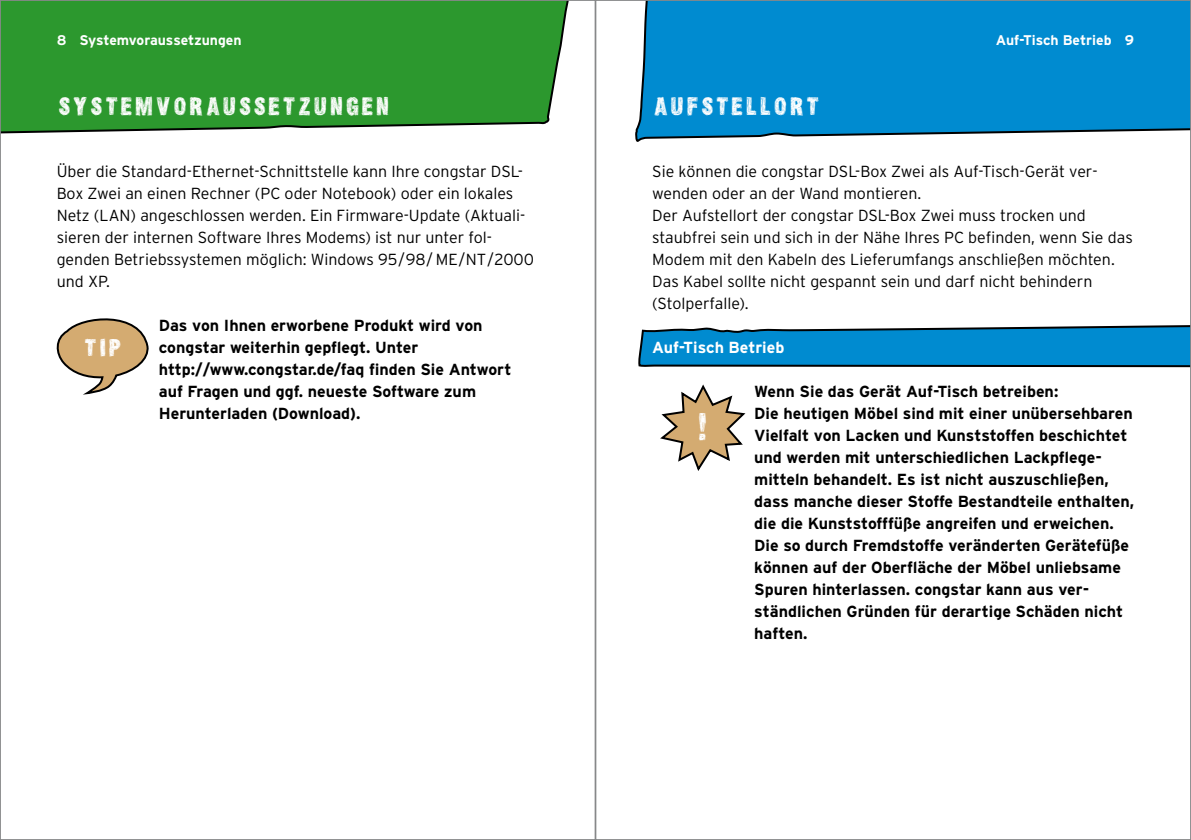
<style>
.page{position:relative;width:1191px;height:840px;background:#fff}
.page>*{position:absolute;margin:0;border:0;box-sizing:border-box;transform-origin:0 0}
.t1{font:37.4px "Skizzed DSG";color:#fff;scale:.91 1}
.t2{font:25px "Skizzed DSG";color:#fff}
.t3{font:24px "Skizzed DSG";color:#fff}
.t4{font:700 16px/22px "Interstate";color:#000}
.t5{font:300 16px/22px "Interstate";color:#000}
.t6{font:700 16px "Interstate";color:#fff}
.t7{font:700 14px "Interstate";letter-spacing:-.01em;color:#fff}
</style>
<div class="page">
<svg style="left:635px;top:2px;width:554px;height:140px;background:#108fcf"></svg>
<svg style="left:638px;top:325px;width:551px;height:43px;background:#1888c0"></svg>
<svg style="left:2px;top:2px;width:567px;height:132px;background:#369a38"></svg>
<svg style="left:56px;top:318px;width:93px;height:77px"></svg>
<svg style="left:660px;top:384px;width:86px;height:87px"></svg>
<p class="t7" style="left:79px;top:33px;width:164px">Systemvoraussetzungen</p>
<p class="t7" style="left:996px;top:33px;width:117px">Auf-Tisch Betrieb</p>
<h2 class="t2" style="left:57px;top:92px;width:335px">SYSTEMVORAUSSETZUNGEN</h2>
<h2 class="t2" style="left:652px;top:92px;width:170px">AUFSTELLORT</h2>
<p class="t5" style="left:57px;top:160px;width:479px">Über die Standard-Ethernet-Schnittstelle kann Ihre congstar DSL-Box Zwei an einen Rechner (PC oder Notebook) oder ein lokales Netz (LAN) angeschlossen werden. Ein Firmware-Update (Aktuali&shy;sieren der internen Software Ihres Modems) ist nur unter fol&shy;genden Betriebssystemen möglich: Windows 95/98/ ME/NT/2000 und XP.</p>
<p class="t4" style="left:159px;top:314px;width:354px">Das von Ihnen erworbene Produkt wird von congstar weiterhin gepflegt. Unter http://www.congstar.de/faq finden Sie Antwort auf Fragen und ggf. neueste Software zum Herunterladen (Download).</p>
<h3 class="t3" style="left:83px;top:334px;width:41px">TI P</h3>
<p class="t5" style="left:652px;top:160px;width:482px">Sie können die congstar DSL-Box Zwei als Auf-Tisch-Gerät ver&shy;wenden oder an der Wand montieren.<br>Der Aufstellort der congstar DSL-Box Zwei muss trocken und staub-frei sein und sich in der Nähe Ihres PC befinden, wenn Sie das Modem mit den Kabeln des Lieferumfangs anschließen möchten.<br>Das Kabel sollte nicht gespannt sein und darf nicht behindern (Stolperfalle).</p>
<p class="t6" style="left:652px;top:338px;width:134px">Auf-Tisch Betrieb</p>
<p class="t4" style="left:754px;top:380px;width:381px">Wenn Sie das Gerät Auf-Tisch betreiben:<br>Die heutigen Möbel sind mit einer unübersehbaren Vielfalt von Lacken und Kunststoffen beschichtet und werden mit unterschiedlichen Lackpflege&shy;mitteln behandelt. Es ist nicht auszuschließen, dass manche dieser Stoffe Bestandteile enthalten, die die Kunststofffüße angreifen und erweichen.<br>Die so durch Fremdstoffe veränderten Gerätefüße können auf der Oberfläche der Möbel unliebsame Spuren hinterlassen. congstar kann aus ver&shy;ständlichen Gründen für derartige Schäden nicht haften.</p>
<h1 class="t1" style="left:696px;top:405px;width:16px">!</h1>
</div>
